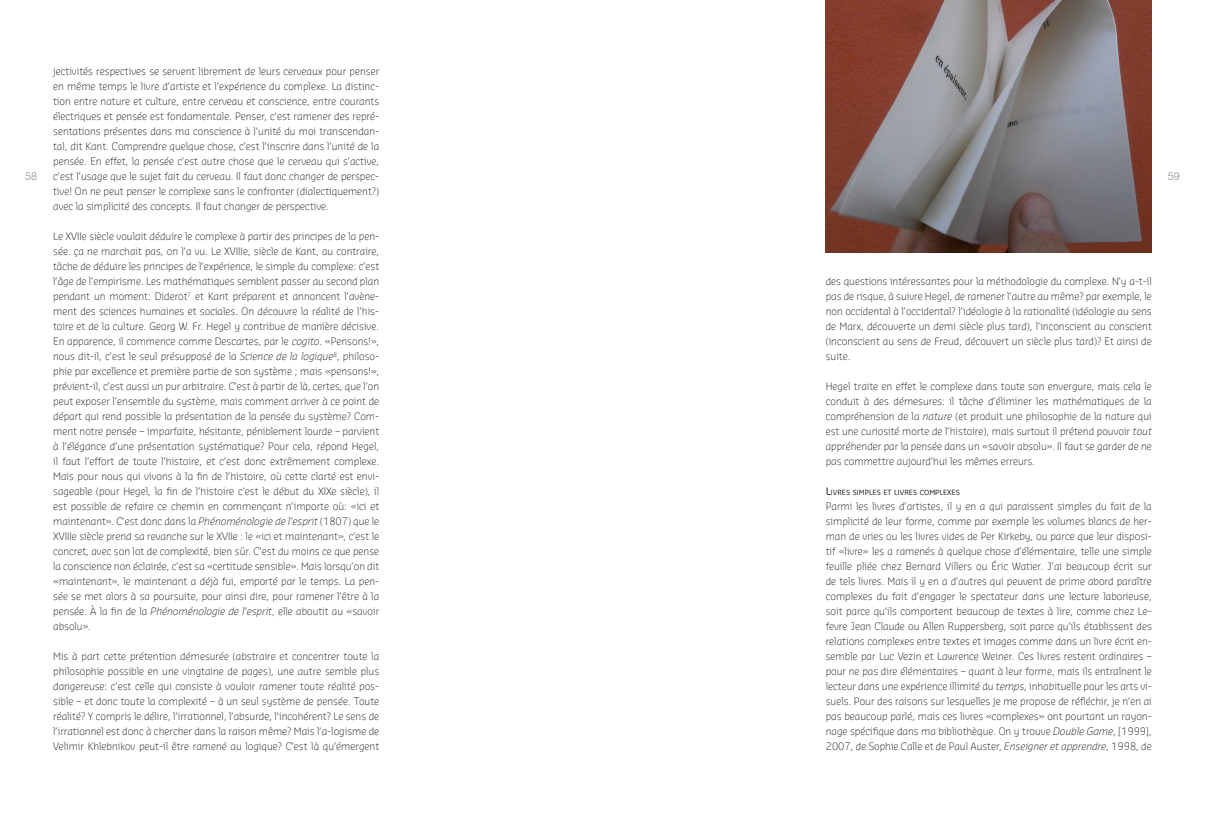
<style>
.page{position:relative;width:1205px;height:815px;background:#fff}
.page>*{position:absolute;margin:0;border:0;box-sizing:border-box;transform-origin:0 0}
.t1{font:300 11.25px "Swiss 721 BT";color:#939598}
.t2{font:300 10px/15px "Sansa";color:#231f20;text-align:justify}
.t3{font:7px "Sansa Normal";color:#231f20}
.s1{font-style:italic}
.s2{font-size:10px}
</style>
<div class="page">
<img style="left:826px;top:0;width:326px;height:253px">
<p class="t2" style="left:53px;top:63px;width:328px">jectivités respectives se servent librement de leurs cerveaux pour penser en même temps le livre d’artiste et l’expérience du complexe. La distinc&shy;tion entre nature et culture, entre cerveau et conscience, entre courants électriques et pensée est fondamentale. Penser, c’est ramener des repré&shy;sentations présentes dans ma conscience à l’unité du moi transcendan&shy;tal, dit Kant. Comprendre quelque chose, c’est l’inscrire dans l’unité de la pensée. En effet, la pensée c’est autre chose que le cerveau qui s’active, c’est l’usage que le sujet fait du cerveau. Il faut donc changer de perspec&shy;tive! On ne peut penser le complexe sans le confronter (dialectiquement?) avec la simplicité des concepts. Il faut changer de perspective.</p>
<p class="t2" style="left:53px;top:228px;width:328px">Le XVIIe siècle voulait déduire le complexe à partir des principes de la pen&shy;sée. ça ne marchait pas, on l’a vu. Le XVIIIe, siècle de Kant, au contraire, tâche de déduire les principes de l’expérience, le simple du complexe: c’est l’âge de l’empirisme. Les mathématiques semblent passer au second plan pendant un moment: Diderot<sup>7</sup> et Kant préparent et annoncent l’avène&shy;ment des sciences humaines et sociales. On découvre la réalité de l’his&shy;toire et de la culture. Georg W. Fr. Hegel y contribue de manière décisive.<br>En apparence, il commence comme Descartes, par le <span class="s1">cogito</span>. «Pensons!», nous dit-il, c’est le seul présupposé de la <span class="s1">Science de la logique</span><sup>8</sup>, philoso&shy;phie par excellence et première partie de son système ; mais «pensons!», prévient-il, c’est aussi un pur arbitraire. C’est à partir de là, certes, que l’on peut exposer l’ensemble du système, mais comment arriver à ce point de départ qui rend possible la présentation de la pensée du système? Com&shy;ment notre pensée – imparfaite, hésitante, péniblement lourde – parvient à l’élégance d’une présentation systématique? Pour cela, répond Hegel, il faut l’effort de toute l’histoire, et c’est donc extrêmement complexe.<br>Mais pour nous qui vivons à la fin de l’histoire, où cette clarté est envi&shy;sageable (pour Hegel, la fin de l’histoire c’est le début du XIXe siècle), il est possible de refaire ce chemin en commençant n’importe où: «ici et maintenant». C’est donc dans la <span class="s1">Phénoménologie de l’esprit</span> (1807) que le XVIIIe siècle prend sa revanche sur le XVIIe : le «ici et maintenant», c’est le concret, avec son lot de complexité, bien sûr. C’est du moins ce que pense la conscience non éclairée, c’est sa «certitude sensible». Mais lorsqu’on dit «maintenant», le maintenant a déjà fui, emporté par le temps. La pen&shy;sée se met alors à sa poursuite, pour ainsi dire, pour ramener l’être à la pensée. À la fin de la <span class="s1">Phénoménologie de l’esprit</span>, elle aboutit au «savoir absolu».</p>
<p class="t2" style="left:53px;top:648px;width:328px">Mis à part cette prétention démesurée (abstraire et concentrer toute la philosophie possible en une vingtaine de pages), une autre semble plus dangereuse: c’est celle qui consiste à vouloir ramener toute réalité pos&shy;sible – et donc toute la complexité – à un seul système de pensée. Toute réalité? Y compris le délire, l’irrationnel, l’absurde, l’incohérent? Le sens de l’irrationnel est donc à chercher dans la raison même? Mais l’a-logisme de Velimir Khlebnikov peut-il être ramené au logique? C’est là qu’émergent</p>
<p class="t1" style="left:25px;top:170px;width:13px">58</p>
<p class="t1" style="left:1168px;top:170px;width:13px">59</p>
<p class="t2" style="left:826px;top:273px;width:327px">des questions intéressantes pour la méthodologie du complexe. N’y a-t-il pas de risque, à suivre Hegel, de ramener l’autre au même? par exemple, le non occidental à l’occidental? l’idéologie à la rationalité (idéologie au sens de Marx, découverte un demi siècle plus tard), l’inconscient au conscient (inconscient au sens de Freud, découvert un siècle plus tard)? Et ainsi de suite.</p>
<p class="t2" style="left:826px;top:378px;width:328px">Hegel traite en effet le complexe dans toute son envergure, mais cela le conduit à des démesures: il tâche d’éliminer les mathématiques de la compréhension de la <span class="s1">nature</span> (et produit une philosophie de la nature qui est une curiosité morte de l’histoire), mais surtout il prétend pouvoir <span class="s1">tout </span>appréhender par la pensée dans un «savoir absolu». Il faut se garder de ne pas commettre aujourd’hui les mêmes erreurs.</p>
<p class="t3" style="left:826px;top:488px;width:135px"><span class="s2">L</span>IVRES SIMPLES ET LIVRES COMPLEXES</p>
<p class="t2" style="left:826px;top:498px;width:328px">Parmi les livres d’artistes, il y en a qui paraissent simples du fait de la simplicité de leur forme, comme par exemple les volumes blancs de her&shy;man de vries ou les livres vides de Per Kirkeby, ou parce que leur disposi&shy;tif «livre» les a ramenés à quelque chose d’élémentaire, telle une simple feuille pliée chez Bernard Villers ou Éric Watier. J’ai beaucoup écrit sur de tels livres. Mais il y en a d’autres qui peuvent de prime abord paraître complexes du fait d’engager le spectateur dans une lecture laborieuse, soit parce qu’ils comportent beaucoup de textes à lire, comme chez Le&shy;fevre Jean Claude ou Allen Ruppersberg, soit parce qu’ils établissent des relations complexes entre textes et images comme dans un livre écrit en&shy;semble par Luc Vezin et Lawrence Weiner. Ces livres restent ordinaires – pour ne pas dire élémentaires – quant à leur forme, mais ils entraînent le lecteur dans une expérience illimité du <span class="s1">temps</span>, inhabituelle pour les arts vi&shy;suels. Pour des raisons sur lesquelles je me propose de réfléchir, je n’en ai pas beaucoup parlé, mais ces livres «complexes» ont pourtant un rayon&shy;nage spécifique dans ma bibliothèque. On y trouve <span class="s1">Double Game</span>, [1999], 2007, de Sophie Calle et de Paul Auster, <span class="s1">Enseigner et apprendre</span>, 1998, de</p>
</div>
